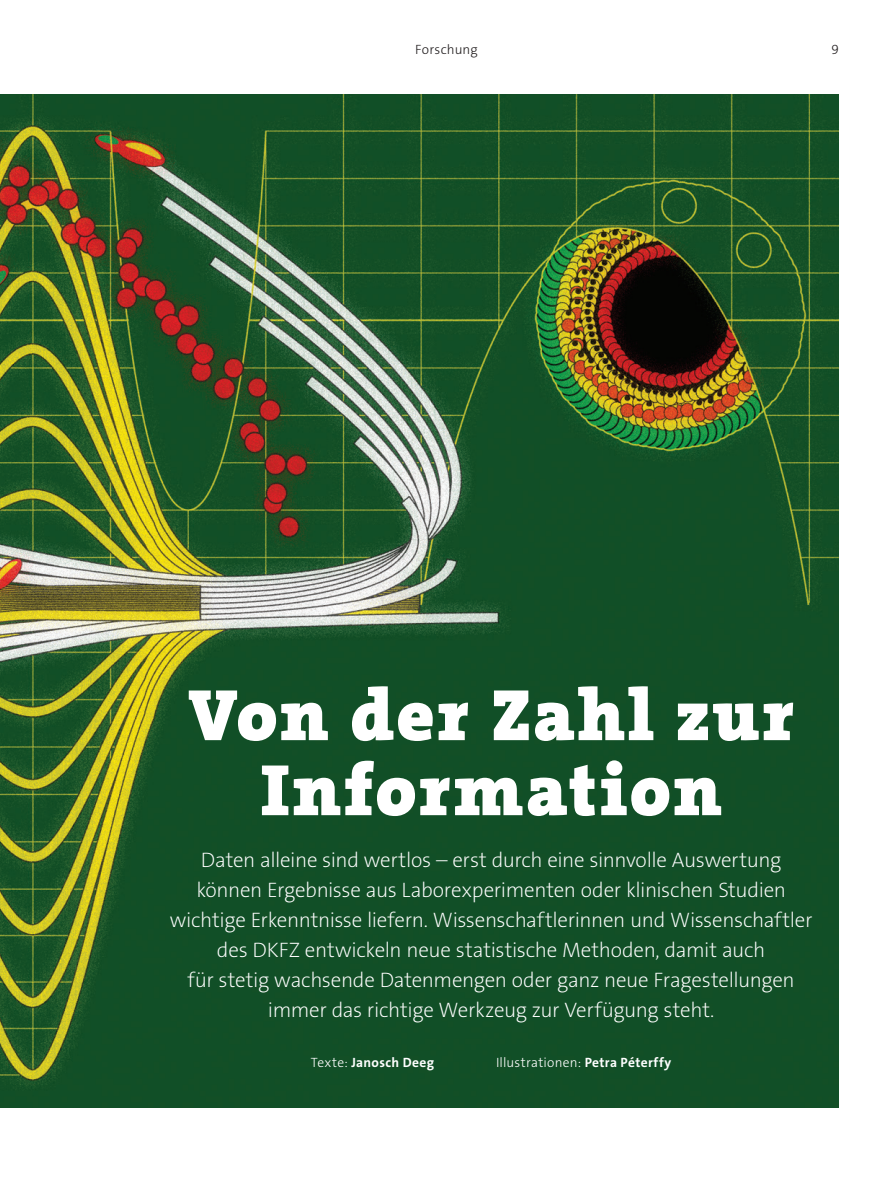
<style>
.page{position:relative;width:893px;height:1191px;background:#fff}
.page>*{position:absolute;margin:0;border:0;box-sizing:border-box;transform-origin:0 0}
._01_headline_48pt{font:73.5px "The Serif HP9 Blk";letter-spacing:.035em;color:#fff}
._02_anlesetext_16pt{font:200 21px/30px "The Sans Os F";letter-spacing:-.015em;color:#fff;text-align:center}
._00_rubrik{font:300 13.5px "The Sans Os F";letter-spacing:.015em;color:#fff}
._00_rubrik-2{font:700 13.5px "The Sans Os F";letter-spacing:.025em;color:#fff}
._00_rubrik-3{font:300 13.5px "The Sans Os F";letter-spacing:.015em;color:#231f20}
.s1{font-weight:300}
.s2{font-weight:700}
</style>
<div class="page">
<img style="left:0;top:94px;width:839px;height:1013px">
<p class="_00_rubrik-3" style="left:415px;top:41px;width:64px">Forschung</p>
<p class="_00_rubrik-3" style="left:831px;top:41px;width:9px">9</p>
<p class="_01_headline_48pt" style="left:188px;top:665px;width:608px">Von der Zahl zur</p>
<p class="_01_headline_48pt" style="left:261px;top:740px;width:462px">Information</p>
<p class="_02_anlesetext_16pt" style="left:170px;top:844px;width:644px">Daten alleine sind wertlos – erst durch eine sinnvolle Auswertung können Ergebnisse aus Laborexperimenten oder klinischen Studien wichtige Erkenntnisse liefern. Wissenschaftlerinnen und Wissenschaftler des DKFZ entwickeln neue statistische Methoden, damit auch<br>für stetig wachsende Datenmengen oder ganz neue Fragestellungen immer das richtige Werkzeug zur Verfügung steht.</p>
<p class="_00_rubrik-2" style="left:311px;top:1053px;width:125px"><span class="s1">Texte:</span> Janosch Deeg</p>
<p class="_00_rubrik" style="left:496px;top:1053px;width:177px">Illustrationen: <span class="s2">Petra Péterffy</span></p>
</div>
